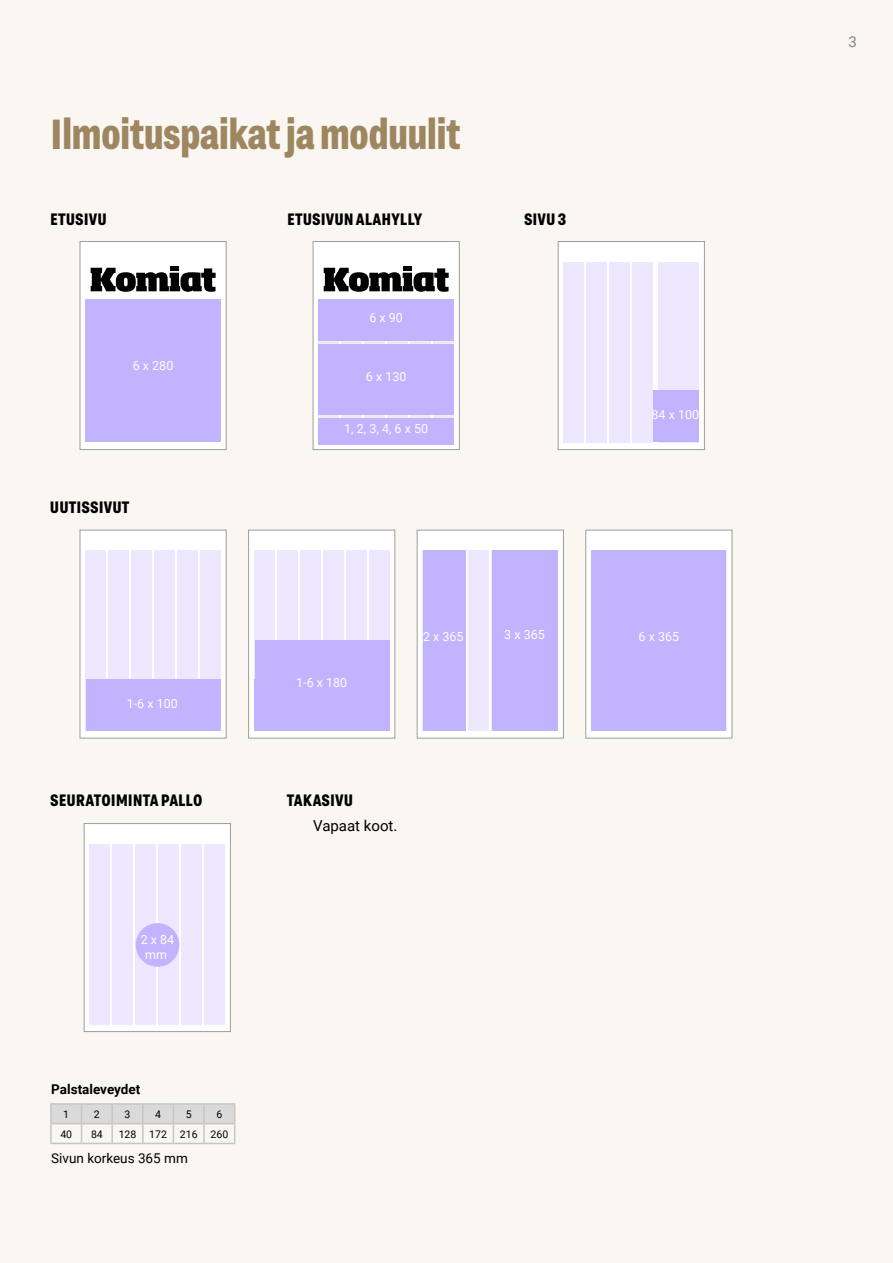
<style>
.page{position:relative;width:893px;height:1263px;background:#faf7f2}
.page>*{position:absolute;margin:0;border:0;box-sizing:border-box;transform-origin:0 0}
.t1{font:700 42px "Grtsk Zetta";letter-spacing:-.005em;color:#9e8760}
.t2{font:700 16.5px "Grtsk Zetta";letter-spacing:.005em;color:#000}
.t3{font:15px "Roboto";color:#000}
.t4{font:15px "Roboto";color:#878787}
.t5{font:13.5px "Roboto";color:#000}
.t6{font:700 13.5px "Roboto";color:#000}
.t7{font:12.45px/15px "Roboto";color:#fff;text-align:center}
.t8{font:10.5px "Roboto";color:#000}
</style>
<div class="page">
<hr style="left:50px;top:1103px;width:32px;height:2px;background:#c6c6c6">
<hr style="left:82px;top:1103px;width:30px;height:2px;background:#c6c6c6">
<hr style="left:112px;top:1103px;width:31px;height:2px;background:#c6c6c6">
<hr style="left:143px;top:1103px;width:30px;height:2px;background:#c6c6c6">
<hr style="left:173px;top:1103px;width:31px;height:2px;background:#c6c6c6">
<hr style="left:204px;top:1103px;width:31px;height:2px;background:#c6c6c6">
<hr style="left:50px;top:1143px;width:32px;height:1px;background:#c6c6c6">
<hr style="left:82px;top:1143px;width:30px;height:1px;background:#c6c6c6">
<hr style="left:112px;top:1143px;width:31px;height:1px;background:#c6c6c6">
<hr style="left:143px;top:1143px;width:30px;height:1px;background:#c6c6c6">
<hr style="left:173px;top:1143px;width:31px;height:1px;background:#c6c6c6">
<hr style="left:204px;top:1143px;width:31px;height:1px;background:#c6c6c6">
<svg style="left:50px;top:1104px;width:185px;height:39px"></svg>
<hr style="left:204px;top:1123px;width:31px;height:1px;background:#c6c6c6">
<div style="left:80px;top:241px;width:146px;height:209px;background:#fff;border:1px solid #9d9d9c"></div>
<div style="left:85px;top:299px;width:136px;height:143px;background:#c2b3ff"></div>
<div style="left:313px;top:241px;width:146px;height:209px;background:#fff;border:1px solid #9d9d9c"></div>
<div style="left:319px;top:299px;width:20px;height:143px;background:#ececec"></div>
<div style="left:341px;top:299px;width:21px;height:143px;background:#ececec"></div>
<div style="left:364px;top:299px;width:21px;height:143px;background:#ececec"></div>
<div style="left:387px;top:299px;width:21px;height:143px;background:#ececec"></div>
<div style="left:410px;top:299px;width:21px;height:143px;background:#ececec"></div>
<div style="left:433px;top:299px;width:21px;height:143px;background:#ececec"></div>
<div style="left:318px;top:418px;width:136px;height:26px;background:#c2b3ff"></div>
<div style="left:558px;top:241px;width:147px;height:209px;background:#fff;border:1px solid #9d9d9c"></div>
<div style="left:564px;top:262px;width:20px;height:180px;background:#ede8ff"></div>
<div style="left:586px;top:262px;width:21px;height:180px;background:#ede8ff"></div>
<div style="left:609px;top:262px;width:21px;height:180px;background:#ede8ff"></div>
<div style="left:632px;top:262px;width:21px;height:180px;background:#ede8ff"></div>
<div style="left:658px;top:262px;width:41px;height:180px;background:#ede8ff"></div>
<div style="left:653px;top:391px;width:45px;height:51px;background:#c2b3ff"></div>
<div style="left:80px;top:530px;width:146px;height:208px;background:#fff;border:1px solid #9d9d9c"></div>
<div style="left:85px;top:550px;width:21px;height:181px;background:#ede8ff"></div>
<div style="left:108px;top:550px;width:21px;height:181px;background:#ede8ff"></div>
<div style="left:131px;top:550px;width:21px;height:181px;background:#ede8ff"></div>
<div style="left:154px;top:550px;width:21px;height:181px;background:#ede8ff"></div>
<div style="left:177px;top:550px;width:21px;height:181px;background:#ede8ff"></div>
<div style="left:200px;top:550px;width:21px;height:181px;background:#ede8ff"></div>
<div style="left:86px;top:679px;width:134px;height:52px;background:#c2b3ff"></div>
<div style="left:417px;top:530px;width:147px;height:208px;background:#fff;border:1px solid #9d9d9c"></div>
<div style="left:469px;top:550px;width:20px;height:181px;background:#ede8ff"></div>
<div style="left:491px;top:550px;width:21px;height:181px;background:#ececec"></div>
<div style="left:537px;top:550px;width:21px;height:181px;background:#c2b3ff"></div>
<div style="left:492px;top:550px;width:65px;height:180px;background:#c2b3ff"></div>
<div style="left:586px;top:530px;width:146px;height:208px;background:#fff;border:1px solid #9d9d9c"></div>
<div style="left:591px;top:550px;width:135px;height:180px;background:#c2b3ff"></div>
<div style="left:423px;top:550px;width:43px;height:180px;background:#c2b3ff"></div>
<div style="left:84px;top:823px;width:147px;height:209px;background:#fff;border:1px solid #9d9d9c"></div>
<div style="left:90px;top:844px;width:20px;height:180px;background:#ede8ff"></div>
<div style="left:113px;top:844px;width:20px;height:180px;background:#ede8ff"></div>
<div style="left:136px;top:844px;width:20px;height:180px;background:#ede8ff"></div>
<div style="left:158px;top:844px;width:21px;height:180px;background:#ede8ff"></div>
<div style="left:181px;top:844px;width:21px;height:180px;background:#ede8ff"></div>
<div style="left:204px;top:844px;width:21px;height:180px;background:#ede8ff"></div>
<div style="left:136px;top:923px;width:43px;height:44px;background:#c2b3ff;border-radius:50%"></div>
<div style="left:248px;top:530px;width:147px;height:208px;background:#fff;border:1px solid #9d9d9c"></div>
<div style="left:254px;top:550px;width:20px;height:181px;background:#ede8ff"></div>
<div style="left:277px;top:550px;width:20px;height:181px;background:#ede8ff"></div>
<div style="left:300px;top:550px;width:20px;height:181px;background:#ede8ff"></div>
<div style="left:323px;top:550px;width:20px;height:181px;background:#ede8ff"></div>
<div style="left:346px;top:550px;width:20px;height:181px;background:#ede8ff"></div>
<div style="left:369px;top:550px;width:20px;height:181px;background:#ede8ff"></div>
<div style="left:255px;top:640px;width:134px;height:91px;background:#c2b3ff"></div>
<div style="left:254px;top:679px;width:135px;height:52px;background:#c2b3ff"></div>
<div style="left:171px;top:266px;width:8px;height:5px;background:#000"></div>
<svg style="left:91px;top:268px;width:125px;height:24px"></svg>
<div style="left:404px;top:266px;width:8px;height:5px;background:#000"></div>
<svg style="left:324px;top:268px;width:125px;height:24px"></svg>
<div style="left:318px;top:300px;width:136px;height:41px;background:#c2b3ff"></div>
<div style="left:318px;top:344px;width:136px;height:71px;background:#c2b3ff"></div>
<h1 class="t1" style="left:50px;top:108px;width:412px">Ilmoituspaikat ja moduulit</h1>
<h2 class="t2" style="left:50px;top:209px;width:58px">ETUSIVU</h2>
<h2 class="t2" style="left:287px;top:209px;width:137px">ETUSIVUN ALAHYLLY</h2>
<h2 class="t2" style="left:524px;top:209px;width:44px">SIVU 3</h2>
<p class="t7" style="left:133px;top:358px;width:42px">6 x 280</p>
<h2 class="t2" style="left:50px;top:497px;width:81px">UUTISSIVUT</h2>
<p class="t7" style="left:127px;top:695px;width:52px">1-6 x 100</p>
<h2 class="t2" style="left:50px;top:790px;width:154px">SEURATOIMINTA PALLO</h2>
<p class="t7" style="left:141px;top:932px;width:35px">2 x 84 mm</p>
<p class="t6" style="left:51px;top:1080px;width:91px">Palstaleveydet</p>
<p class="t8" style="left:63px;top:1107px;width:7px">1</p>
<p class="t8" style="left:94px;top:1107px;width:7px">2</p>
<p class="t8" style="left:125px;top:1107px;width:7px">3</p>
<p class="t8" style="left:155px;top:1107px;width:7px">4</p>
<p class="t8" style="left:186px;top:1107px;width:7px">5</p>
<p class="t8" style="left:216px;top:1107px;width:7px">6</p>
<p class="t8" style="left:60px;top:1126px;width:13px">40</p>
<p class="t8" style="left:91px;top:1126px;width:13px">84</p>
<p class="t8" style="left:119px;top:1126px;width:111px">128 172 216 260</p>
<p class="t5" style="left:51px;top:1148px;width:138px">Sivun korkeus 365 mm</p>
<p class="t7" style="left:369px;top:309px;width:35px">6 x 90</p>
<p class="t7" style="left:366px;top:369px;width:42px">6 x 130</p>
<p class="t7" style="left:344px;top:420px;width:85px">1, 2, 3, 4, 6 x 50</p>
<p class="t7" style="left:652px;top:407px;width:49px">84 x 100</p>
<p class="t7" style="left:296px;top:675px;width:52px">1-6 x 180</p>
<p class="t7" style="left:423px;top:629px;width:42px">2 x 365</p>
<p class="t7" style="left:504px;top:626px;width:42px">3 x 365</p>
<p class="t7" style="left:639px;top:629px;width:42px">6 x 365</p>
<h2 class="t2" style="left:287px;top:790px;width:68px">TAKASIVU</h2>
<p class="t3" style="left:313px;top:815px;width:86px">Vapaat koot.</p>
<p class="t4" style="left:848px;top:32px;width:10px">3</p>
</div>
